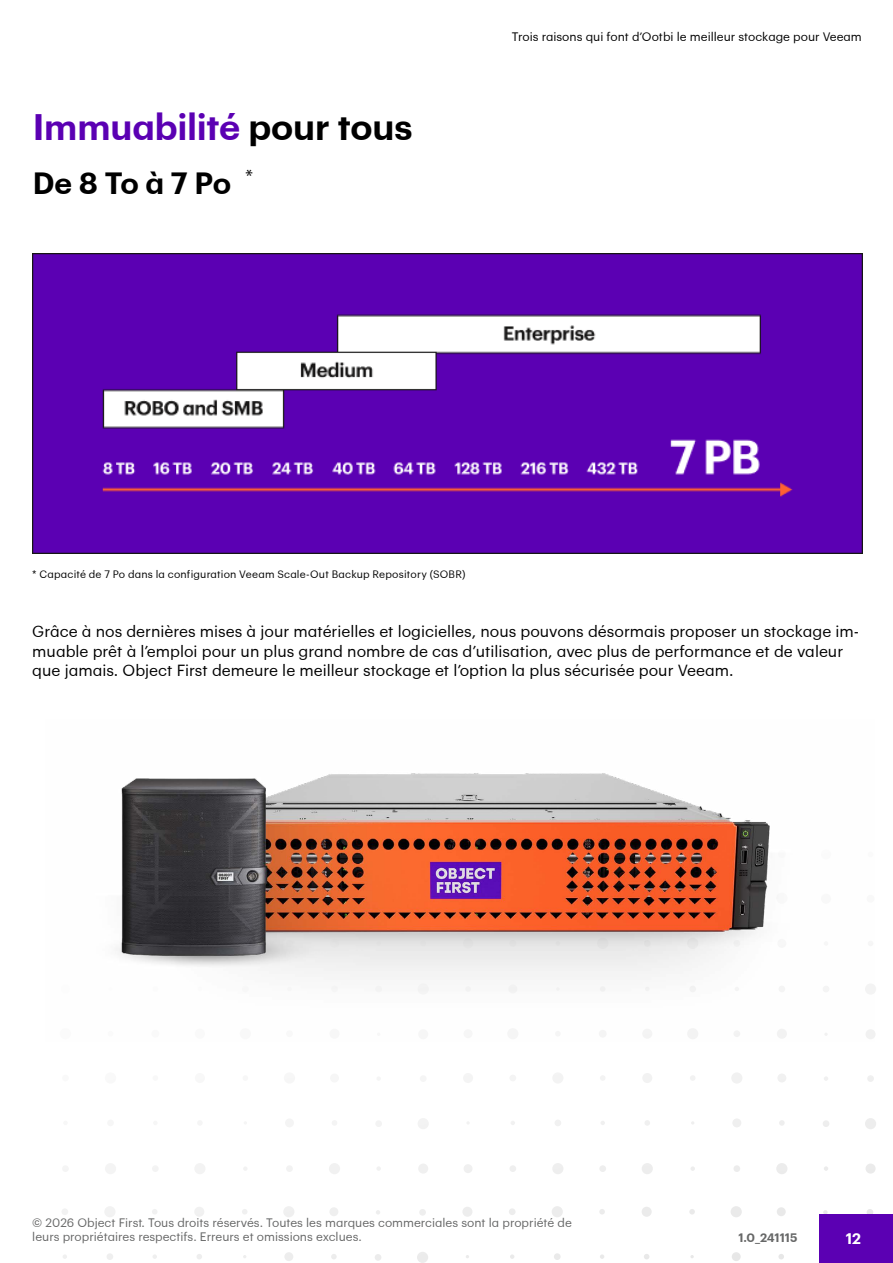
<style>
.page{position:relative;width:893px;height:1263px;background:#fff}
.page>*{position:absolute;margin:0;border:0;box-sizing:border-box;transform-origin:0 0}
.t1{font:700 36px "Graphik OF Semi";letter-spacing:-.005em;color:#5b00b3}
.t2{font:700 30px "Graphik OF Semi";color:#000}
.t3{font:15.75px/19.5px "Graphik OF Regular";color:#000}
.t4{font:700 15px "Graphik OF Semi";color:#fff}
.t5{font:12px/14.4px "Graphik OF Regular";color:#666767}
.t6{font:12px "Graphik OF Regular";color:#000}
.t7{font:700 12px "Graphik OF Semi";letter-spacing:-.005em;color:#666767}
.t8{font:10.5px "Graphik OF Regular";letter-spacing:.015em;color:#000}
.s1{color:#000}
</style>
<div class="page">
<div style="left:819px;top:1214px;width:74px;height:49px;background:#5b00b3"></div>
<img style="left:116px;top:773px;width:758px;height:266px">
<img style="left:33px;top:254px;width:829px;height:300px">
<h1 class="t1" style="left:33px;top:100px;width:381px">Immuabilité <span class="s1">pour tous</span></h1>
<h2 class="t2" style="left:33px;top:160px;width:222px">De 8 To à 7 Po <sup>*</sup></h2>
<p class="t6" style="left:512px;top:28px;width:351px">Trois raisons qui font d’Ootbi le meilleur stockage pour Veeam</p>
<p class="t8" style="left:32px;top:566px;width:435px">* Capacité de 7 Po dans la configuration Veeam Scale-Out Backup Repository (SOBR)</p>
<p class="t3" style="left:32px;top:620px;width:828px">Grâce à nos dernières mises à jour matérielles et logicielles, nous pouvons désormais proposer un stockage im&shy;muable prêt à l’emploi pour un plus grand nombre de cas d’utilisation, avec plus de performance et de valeur que jamais. Object First demeure le meilleur stockage et l’option la plus sécurisée pour Veeam.</p>
<p class="t5" style="left:32px;top:1214px;width:541px">© 2026 Object First. Tous droits réservés. Toutes les marques commerciales sont la propriété de leurs propriétaires respectifs. Erreurs et omissions exclues.</p>
<p class="t7" style="left:739px;top:1228px;width:60px">1.0_241115</p>
<p class="t4" style="left:846px;top:1227px;width:17px">12</p>
</div>
